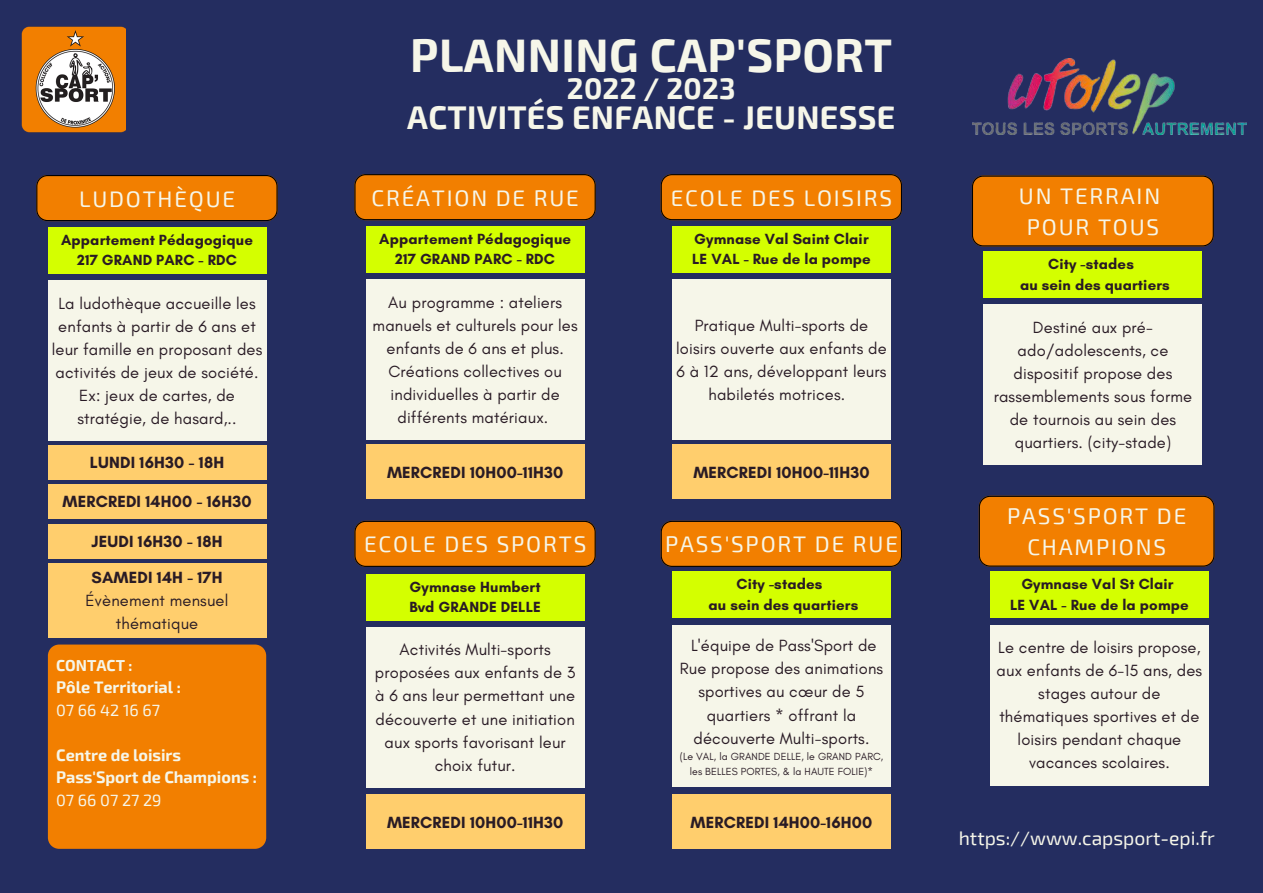
<style>
.page{position:relative;width:1263px;height:893px;background:#242d60}
.page>*{position:absolute;margin:0;border:0;box-sizing:border-box;transform-origin:0 0}
.t1{font:700 45.97px "Exo 2";letter-spacing:.01em;color:#f6f6e9}
.t2{font:700 32.1px "Exo 2";letter-spacing:.01em;color:#f6f6e9}
.t3{font:700 29.1px "Exo 2";letter-spacing:.01em;color:#f6f6e9}
.t4{font:22.5px/31px "Exo 2";letter-spacing:.08em;color:#f6f6e9;text-align:center}
.t5{font:19.27px "Exo 2";color:#f6f6e9}
.t6{font:16.5px/23.1px "Glacial Indifference";letter-spacing:.01em;color:#291b25;text-align:center}
.t7{font:700 16.5px "Glacial Indifference";letter-spacing:.01em;color:#291b25}
.t8{font:700 16.27px/22.5px "Exo 2";color:#f6f6e9}
.t9{font:16.27px "Exo 2";color:#f6f6e9}
.t10{font:700 15.52px "Exo 2";color:#f6f6e9}
.t11{font:700 15px/20.9px "Glacial Indifference";letter-spacing:.01em;color:#291b25;text-align:center}
.t12{font:10.5px/14.6px "Glacial Indifference";letter-spacing:.01em;color:#291b25;text-align:center}
</style>
<div class="page">
<img style="left:21px;top:26px;width:105px;height:107px">
<img style="left:972px;top:59px;width:274px;height:76px">
<div style="left:48px;top:644px;width:218px;height:205px;background:#f27f00"></div>
<svg style="left:36px;top:175px;width:242px;height:46px;background:#e27700"></svg>
<div style="left:48px;top:280px;width:218px;height:161px;background:#f6f6e9"></div>
<div style="left:48px;top:227px;width:218px;height:46px;background:#d4ff00"></div>
<div style="left:48px;top:445px;width:218px;height:35px;background:#ffce6d"></div>
<div style="left:48px;top:563px;width:218px;height:74px;background:#ffce6d"></div>
<svg style="left:354px;top:521px;width:242px;height:46px;background:#e37701"></svg>
<div style="left:972px;top:175px;width:242px;height:71px;background:#f27f00"></div>
<svg style="left:354px;top:174px;width:242px;height:46px;background:#e37701"></svg>
<div style="left:366px;top:226px;width:218px;height:46px;background:#d4ff00"></div>
<div style="left:366px;top:574px;width:218px;height:46px;background:#d4ff00"></div>
<div style="left:366px;top:627px;width:218px;height:160px;background:#f6f6e9"></div>
<svg style="left:661px;top:174px;width:241px;height:46px;background:#e37700"></svg>
<div style="left:672px;top:226px;width:218px;height:46px;background:#d4ff00"></div>
<svg style="left:661px;top:521px;width:241px;height:46px;background:#e37700"></svg>
<div style="left:672px;top:572px;width:218px;height:46px;background:#d4ff00"></div>
<div style="left:984px;top:252px;width:218px;height:46px;background:#d4ff00"></div>
<div style="left:984px;top:305px;width:218px;height:160px;background:#f6f6e9"></div>
<div style="left:979px;top:496px;width:235px;height:70px;background:#f27f00"></div>
<div style="left:990px;top:572px;width:218px;height:46px;background:#d4ff00"></div>
<div style="left:990px;top:625px;width:218px;height:160px;background:#f6f6e9"></div>
<div style="left:366px;top:279px;width:218px;height:161px;background:#f6f6e9"></div>
<div style="left:366px;top:444px;width:218px;height:54px;background:#ffce6d"></div>
<div style="left:672px;top:280px;width:218px;height:160px;background:#f6f6e9"></div>
<div style="left:672px;top:444px;width:218px;height:54px;background:#ffce6d"></div>
<div style="left:366px;top:795px;width:218px;height:54px;background:#ffce6d"></div>
<div style="left:672px;top:626px;width:218px;height:161px;background:#f6f6e9"></div>
<div style="left:672px;top:795px;width:218px;height:54px;background:#ffce6d"></div>
<div style="left:48px;top:484px;width:218px;height:35px;background:#ffce6d"></div>
<div style="left:48px;top:524px;width:218px;height:34px;background:#ffce6d"></div>
<h3 class="t4" style="left:79px;top:182px;width:158px">LUDOTHÈQUE</h3>
<p class="t11" style="left:61px;top:229px;width:193px">Appartement Pédagogique<br>217 GRAND PARC - RDC</p>
<p class="t6" style="left:52px;top:291px;width:212px">La ludothèque accueille les enfants à partir de 6 ans et leur famille en proposant des activités de jeux de société.<br>Ex: jeux de cartes, de stratégie, de hasard,..</p>
<p class="t7" style="left:90px;top:453px;width:136px">LUNDI 16H30 - 18H</p>
<p class="t7" style="left:63px;top:492px;width:191px">MERCREDI 14H00 - 16H30</p>
<p class="t7" style="left:92px;top:531px;width:132px">JEUDI 16H30 - 18H</p>
<p class="t7" style="left:91px;top:567px;width:133px">SAMEDI 14H - 17H</p>
<p class="t6" style="left:86px;top:588px;width:144px">Évènement mensuel thématique</p>
<p class="t10" style="left:56px;top:655px;width:78px">CONTACT :</p>
<p class="t8" style="left:56px;top:675px;width:126px">Pôle Territorial :</p>
<p class="t9" style="left:56px;top:699px;width:105px">07 66 42 16 67</p>
<p class="t8" style="left:56px;top:743px;width:202px">Centre de loisirs<br>Pass'Sport de Champions :</p>
<p class="t9" style="left:56px;top:789px;width:107px">07 66 07 27 29</p>
<h1 class="t1" style="left:410px;top:25px;width:483px">PLANNING CAP'SPORT</h1>
<h3 class="t3" style="left:567px;top:70px;width:170px">2022 / 2023</h3>
<h2 class="t2" style="left:407px;top:96px;width:489px">ACTIVITÉS ENFANCE - JEUNESSE</h2>
<h3 class="t4" style="left:371px;top:181px;width:209px">CRÉATION DE RUE</h3>
<p class="t11" style="left:379px;top:228px;width:193px">Appartement Pédagogique<br>217 GRAND PARC - RDC</p>
<p class="t6" style="left:373px;top:290px;width:207px">Au programme : ateliers manuels et culturels pour les enfants de 6 ans et plus.<br>Créations collectives ou individuelles à partir de différents matériaux.</p>
<p class="t7" style="left:387px;top:462px;width:178px">MERCREDI 10H00-11H30</p>
<h3 class="t4" style="left:364px;top:528px;width:224px">ECOLE DES SPORTS</h3>
<p class="t11" style="left:409px;top:576px;width:133px;text-align:left">Gymnase Humbert<br>Bvd GRANDE DELLE</p>
<p class="t6" style="left:375px;top:638px;width:202px">Activités Multi-sports proposées aux enfants de 3 à 6 ans leur permettant une découverte et une initiation aux sports favorisant leur choix futur.</p>
<p class="t7" style="left:387px;top:812px;width:178px">MERCREDI 10H00-11H30</p>
<h3 class="t4" style="left:671px;top:181px;width:223px">ECOLE DES LOISIRS</h3>
<p class="t11" style="left:692px;top:228px;width:180px;text-align:left">Gymnase Val Saint Clair<br>LE VAL - Rue de la pompe</p>
<p class="t6" style="left:676px;top:313px;width:212px">Pratique Multi-sports de loisirs ouverte aux enfants de<br>6 à 12 ans, développant leurs habiletés motrices.</p>
<p class="t7" style="left:693px;top:462px;width:178px">MERCREDI 10H00-11H30</p>
<h3 class="t4" style="left:665px;top:528px;width:234px">PASS'SPORT DE RUE</h3>
<p class="t11" style="left:708px;top:573px;width:151px">City -stades<br>au sein des quartiers</p>
<p class="t6" style="left:680px;top:634px;width:205px">L'équipe de Pass'Sport de<br>Rue propose des animations sportives au cœur de 5 quartiers * offrant la découverte Multi-sports.</p>
<p class="t12" style="left:680px;top:749px;width:205px">(Le VAL, la GRANDE DELLE, le GRAND PARC, les BELLES PORTES, &amp; la HAUTE FOLIE)*</p>
<p class="t7" style="left:691px;top:812px;width:183px">MERCREDI 14H00-16H00</p>
<h3 class="t4" style="left:1019px;top:180px;width:143px">UN TERRAIN<br>POUR TOUS</h3>
<p class="t11" style="left:1020px;top:253px;width:151px">City -stades<br>au sein des quartiers</p>
<p class="t6" style="left:994px;top:315px;width:200px">Destiné aux pré&shy;ado/adolescents, ce dispositif propose des rassemblements sous forme de tournois au sein des quartiers. (city-stade)</p>
<h3 class="t4" style="left:1007px;top:500px;width:181px">PASS'SPORT DE<br>CHAMPIONS</h3>
<p class="t11" style="left:1010px;top:573px;width:180px">Gymnase Val St Clair<br>LE VAL - Rue de la pompe</p>
<p class="t6" style="left:997px;top:635px;width:207px">Le centre de loisirs propose, aux enfants de 6-15 ans, des stages autour de thématiques sportives et de loisirs pendant chaque vacances scolaires.</p>
<p class="t5" style="left:959px;top:826px;width:258px">https://www.capsport-epi.fr</p>
</div>
